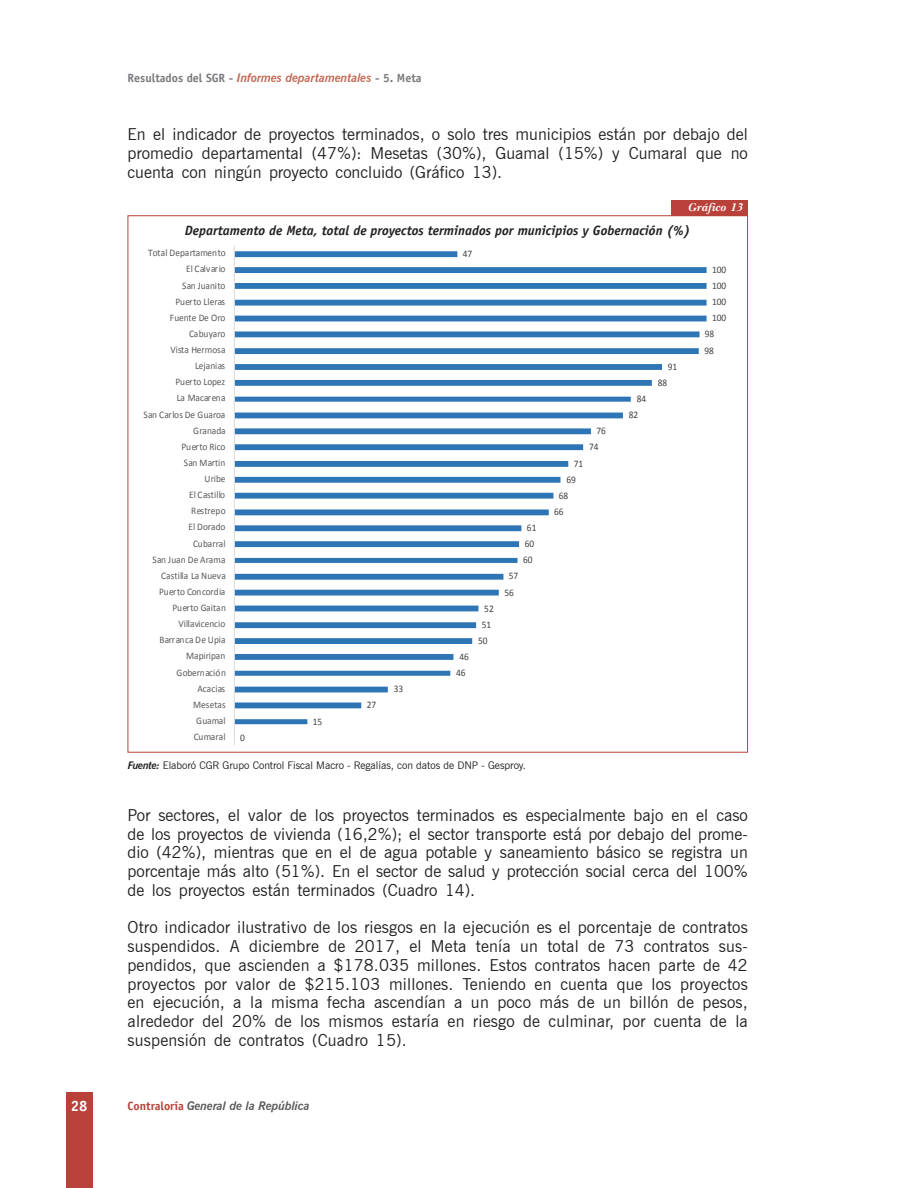
<style>
.page{position:relative;width:918px;height:1188px;background:#fff}
.page>*{position:absolute;margin:0;border:0;box-sizing:border-box;transform-origin:0 0}
.t1{font:16.5px/18.8px "News Gothic BT";color:#231f20;text-align:justify}
.t2{font:700 15px "Officina Sans";color:#fff}
.t3{font:italic 700 13.5px "Officina Sans";color:#231f20}
.t4{font:700 12px "Officina Sans";color:#797a7d}
.t5{font:italic 700 12px "News Gothic BT";color:#58595b}
.t6{font:italic 700 12px "Basset";letter-spacing:-.025em;color:#fff}
.t7{font:10.5px "News Gothic BT";color:#231f20}
.t8{font:10.05px "Calibri";color:#595959;scale:.93 1}
.t9{font:10.05px "Calibri";letter-spacing:-.005em;color:#404040;scale:.93 1}
.t10{font:10.05px "Calibri";letter-spacing:.02em;color:#595959;scale:.93 1}
.s1{font-family:"News Gothic BT";font-style:italic;color:#c46753}
.s2{font-weight:700;font-style:italic}
.s3{font-family:"Officina Sans";font-style:normal;color:#b84239}
</style>
<div class="page">
<div style="left:66px;top:1092px;width:27px;height:96px;background:#b84239"></div>
<div style="left:672px;top:200px;width:76px;height:16px;background:#b84239"></div>
<svg style="left:234px;top:246px;width:473px;height:500px"></svg>
<p class="t4" style="left:128px;top:70px;width:296px">Resultados del SGR - <span class="s1">Informes departamentales</span> - 5. Meta</p>
<p class="t1" style="left:128px;top:125px;width:622px">En el indicador de proyectos terminados, o solo tres municipios están por debajo del promedio departamental (47%): Mesetas (30%), Guamal (15%) y Cumaral que no cuenta con ningún proyecto concluido (Gráfico 13).</p>
<p class="t6" style="left:688px;top:201px;width:57px">Gráfico 13</p>
<p class="t3" style="left:185px;top:222px;width:507px">Departamento de Meta, total de proyectos terminados por municipios y Gobernación (%)</p>
<p class="t8" style="left:148px;top:247px;width:85px">Total Departamento</p>
<p class="t8" style="left:186px;top:263px;width:44px">El Calvario</p>
<p class="t8" style="left:182px;top:279px;width:48px">San Juanito</p>
<p class="t8" style="left:175px;top:295px;width:55px">Puerto Lleras</p>
<p class="t8" style="left:170px;top:311px;width:61px">Fuente De Oro</p>
<p class="t8" style="left:189px;top:327px;width:40px">Cabuyaro</p>
<p class="t8" style="left:170px;top:343px;width:61px">Vista Hermosa</p>
<p class="t8" style="left:195px;top:360px;width:34px">Lejanias</p>
<p class="t8" style="left:176px;top:376px;width:55px">Puerto Lopez</p>
<p class="t8" style="left:177px;top:392px;width:54px">La Macarena</p>
<p class="t8" style="left:144px;top:408px;width:89px">San Carlos De Guaroa</p>
<p class="t8" style="left:193px;top:424px;width:37px">Granada</p>
<p class="t8" style="left:182px;top:440px;width:49px">Puerto Rico</p>
<p class="t8" style="left:184px;top:456px;width:46px">San Martin</p>
<p class="t8" style="left:205px;top:472px;width:24px">Uribe</p>
<p class="t8" style="left:189px;top:489px;width:40px">El Castillo</p>
<p class="t8" style="left:191px;top:505px;width:39px">Restrepo</p>
<p class="t8" style="left:188px;top:521px;width:41px">El Dorado</p>
<p class="t8" style="left:193px;top:537px;width:37px">Cubarral</p>
<p class="t10" style="left:153px;top:553px;width:80px">San Juan De Arama</p>
<p class="t8" style="left:161px;top:569px;width:71px">Castilla La Nueva</p>
<p class="t8" style="left:159px;top:585px;width:73px">Puerto Concordia</p>
<p class="t8" style="left:173px;top:601px;width:59px">Puerto Gaitan</p>
<p class="t8" style="left:178px;top:618px;width:52px">Villavicencio</p>
<p class="t10" style="left:159px;top:634px;width:73px">Barranca De Upia</p>
<p class="t8" style="left:186px;top:650px;width:44px">Mapiripan</p>
<p class="t8" style="left:176px;top:666px;width:55px">Gobernación</p>
<p class="t8" style="left:197px;top:682px;width:31px">Acacias</p>
<p class="t8" style="left:193px;top:698px;width:37px">Mesetas</p>
<p class="t8" style="left:196px;top:714px;width:33px">Guamal</p>
<p class="t8" style="left:194px;top:730px;width:36px">Cumaral</p>
<p class="t9" style="left:240px;top:731px;width:7px">0</p>
<p class="t9" style="left:463px;top:247px;width:12px">47</p>
<p class="t9" style="left:313px;top:715px;width:12px">15</p>
<p class="t9" style="left:367px;top:699px;width:12px">27</p>
<p class="t9" style="left:394px;top:683px;width:12px">33</p>
<p class="t9" style="left:459px;top:650px;width:12px">46</p>
<p class="t9" style="left:456px;top:666px;width:12px">46</p>
<p class="t9" style="left:484px;top:602px;width:12px">52</p>
<p class="t9" style="left:482px;top:618px;width:12px">51</p>
<p class="t9" style="left:478px;top:634px;width:12px">50</p>
<p class="t9" style="left:527px;top:521px;width:12px">61</p>
<p class="t9" style="left:525px;top:537px;width:12px">60</p>
<p class="t9" style="left:523px;top:554px;width:12px">60</p>
<p class="t9" style="left:509px;top:570px;width:12px">57</p>
<p class="t9" style="left:505px;top:586px;width:12px">56</p>
<p class="t7" style="left:128px;top:759px;width:399px"><span class="s2">Fuente:</span> Elaboró CGR Grupo Control Fiscal Macro - Regalías, con datos de DNP - Gesproy.</p>
<p class="t9" style="left:597px;top:425px;width:12px">76</p>
<p class="t9" style="left:589px;top:441px;width:12px">74</p>
<p class="t9" style="left:574px;top:457px;width:12px">71</p>
<p class="t9" style="left:566px;top:473px;width:12px">69</p>
<p class="t9" style="left:559px;top:489px;width:12px">68</p>
<p class="t9" style="left:554px;top:505px;width:12px">66</p>
<p class="t9" style="left:637px;top:392px;width:12px">84</p>
<p class="t9" style="left:629px;top:408px;width:12px">82</p>
<p class="t9" style="left:668px;top:360px;width:12px">91</p>
<p class="t9" style="left:658px;top:376px;width:12px">88</p>
<p class="t9" style="left:712px;top:263px;width:17px">100</p>
<p class="t9" style="left:712px;top:279px;width:17px">100</p>
<p class="t9" style="left:712px;top:296px;width:17px">100</p>
<p class="t9" style="left:712px;top:312px;width:17px">100</p>
<p class="t9" style="left:705px;top:328px;width:12px">98</p>
<p class="t9" style="left:705px;top:344px;width:12px">98</p>
<p class="t1" style="left:128px;top:805px;width:622px">Por sectores, el valor de los proyectos terminados es especialmente bajo en el caso de los proyectos de vivienda (16,2%); el sector transporte está por debajo del prome&shy;dio (42%), mientras que en el de agua potable y saneamiento básico se registra un porcentaje más alto (51%). En el sector de salud y protección social cerca del 100% de los proyectos están terminados (Cuadro 14).</p>
<p class="t1" style="left:128px;top:918px;width:622px">Otro indicador ilustrativo de los riesgos en la ejecución es el porcentaje de contratos suspendidos. A diciembre de 2017, el Meta tenía un total de 73 contratos sus&shy;pendidos, que ascienden a $178.035 millones. Estos contratos hacen parte de 42 proyectos por valor de $215.103 millones. Teniendo en cuenta que los proyectos en ejecución, a la misma fecha ascendían a un poco más de un billón de pesos, alrededor del 20% de los mismos estaría en riesgo de culminar, por cuenta de la suspensión de contratos (Cuadro 15).</p>
<p class="t2" style="left:71px;top:1097px;width:18px">28</p>
<p class="t5" style="left:128px;top:1098px;width:184px"><span class="s3">Contraloría</span> General de la República</p>
</div>
